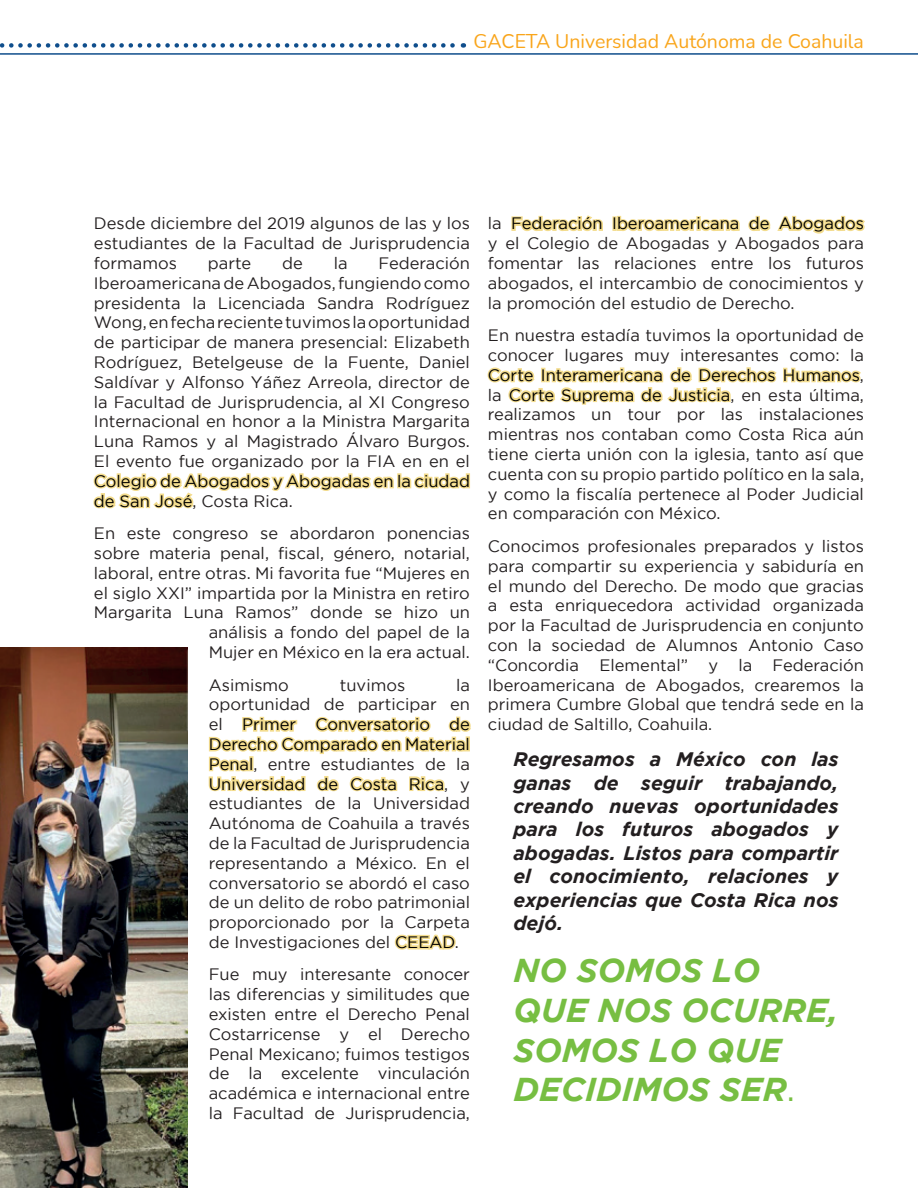
<style>
.page{position:relative;width:918px;height:1188px;background:#fff}
.page>*{position:absolute;margin:0;border:0;box-sizing:border-box;transform-origin:0 0}
.t1{font:italic 700 33px/39.6px "Gotham";color:#77be42}
.t2{font:italic 700 19.5px/23.4px "Gotham";color:#231f20;text-align:justify}
.t3{font:19.5px "Nunito";color:#f9a51b}
.t4{font:16.5px/19.8px "Gotham";color:#231f20;text-align:justify}
.t5{font:16.5px/19.8px "Gotham";color:#000}
.s1{color:#231f20}
.s2{color:#000}
.s3{font-weight:400;font-style:normal}
</style>
<div class="page">
<hr style="left:0;top:53px;width:918px;height:2px;background:#0f4e8c">
<svg style="left:0;top:43px;width:464px;height:5px"></svg>
<svg style="left:93px;top:473px;width:377px;height:36px"></svg>
<svg style="left:208px;top:716px;width:263px;height:76px"></svg>
<svg style="left:394px;top:934px;width:62px;height:16px"></svg>
<svg style="left:511px;top:215px;width:92px;height:17px"></svg>
<div style="left:612px;top:216px;width:5px;height:15px;border:3px solid #f3dc8d"></div>
<svg style="left:615px;top:215px;width:250px;height:19px"></svg>
<svg style="left:487px;top:367px;width:374px;height:38px"></svg>
<img style="left:0;top:648px;width:188px;height:540px">
<p class="t3" style="left:473px;top:27px;width:392px">GACETA Universidad Autónoma de Coahuila</p>
<p class="t4" style="left:94px;top:213px;width:378px">Desde diciembre del 2019 algunos de las y los estudiantes de la Facultad de Jurisprudencia formamos</p>
<p class="t4" style="left:94px;top:253px;width:378px;text-indent:285px">Federación Iberoamericana de Abogados, fungiendo como presidenta la Licenciada Sandra Rodríguez Wong, en fecha reciente tuvimos la oportunidad de participar de manera presencial: Elizabeth Rodríguez, Betelgeuse de la Fuente, Daniel Saldívar y Alfonso Yáñez Arreola, director de la Facultad de Jurisprudencia, al XI Congreso Internacional en honor a la Ministra Margarita Luna Ramos y al Magistrado Álvaro Burgos.<br>El evento fue organizado por la FIA en en el</p>
<p class="t5" style="left:94px;top:471px;width:378px">Colegio de Abogados y Abogadas en la ciudad de San José<span class="s1">, Costa Rica.</span></p>
<p class="t4" style="left:94px;top:523px;width:378px;text-align:right">En este congreso se abordaron ponencias sobre materia penal, fiscal, género, notarial, laboral, entre otras. Mi favorita fue “Mujeres en el siglo XXI” impartida por la Ministra en retiro Margarita Luna Ramos” donde se hizo un análisis a fondo del papel de la<br>Mujer en México en la era actual.</p>
<p class="t4" style="left:209px;top:675px;width:82px">Asimismo</p>
<p class="t4" style="left:340px;top:675px;width:67px">tuvimos</p>
<p class="t4" style="left:208px;top:253px;width:45px">parte</p>
<p class="t4" style="left:282px;top:253px;width:22px">de</p>
<p class="t4" style="left:334px;top:253px;width:15px">la</p>
<p class="t4" style="left:209px;top:675px;width:263px;text-indent:247px">la oportunidad de participar en el <span class="s2">Primer Conversatorio de Derecho Comparado en Material Penal</span>, entre estudiantes de la <span class="s2">Universidad de Costa Rica</span>, y estudiantes de la Universidad Autónoma de Coahuila a través de la Facultad de Jurisprudencia representando a México. En el conversatorio se abordó el caso de un delito de robo patrimonial proporcionado por la Carpeta de Investigaciones del <span class="s2">CEEAD</span>.</p>
<p class="t4" style="left:209px;top:965px;width:263px">Fue muy interesante conocer las diferencias y similitudes que existen entre el Derecho Penal Costarricense y el Derecho Penal Mexicano; fuimos testigos de la excelente vinculación académica e internacional entre la Facultad de Jurisprudencia,</p>
<p class="t4" style="left:488px;top:213px;width:378px">la <span class="s2">Federación Iberoamericana de Abogados </span>y el Colegio de Abogadas y Abogados para fomentar las relaciones entre los futuros abogados, el intercambio de conocimientos y la promoción del estudio de Derecho.</p>
<p class="t4" style="left:488px;top:325px;width:378px">En nuestra estadía tuvimos la oportunidad de conocer lugares muy interesantes como: la <span class="s2">Corte Interamericana de Derechos Humanos</span>, la <span class="s2">Corte Suprema de Justicia</span>, en esta última, realizamos un tour por las instalaciones mientras nos contaban como Costa Rica aún tiene cierta unión con la iglesia, tanto así que cuenta con su propio partido político en la sala, y como la fiscalía pertenece al Poder Judicial en comparación con México.</p>
<p class="t4" style="left:488px;top:536px;width:378px">Conocimos profesionales preparados y listos para compartir su experiencia y sabiduría en el mundo del Derecho. De modo que gracias a esta enriquecedora actividad organizada por la Facultad de Jurisprudencia en conjunto con la sociedad de Alumnos Antonio Caso “Concordia Elemental” y la Federación Iberoamericana de Abogados, crearemos la primera Cumbre Global que tendrá sede en la ciudad de Saltillo, Coahuila.</p>
<p class="t2" style="left:513px;top:747px;width:327px">Regresamos a México con las ganas de seguir trabajando, creando nuevas oportunidades para los futuros abogados y abogadas. Listos para compartir el conocimiento, relaciones y experiencias que Costa Rica nos dejó.</p>
<h1 class="t1" style="left:513px;top:951px;width:327px">NO SOMOS LO<br>QUE NOS OCURRE,<br>SOMOS LO QUE<br>DECIDIMOS SER<span class="s3">.</span></h1>
</div>
